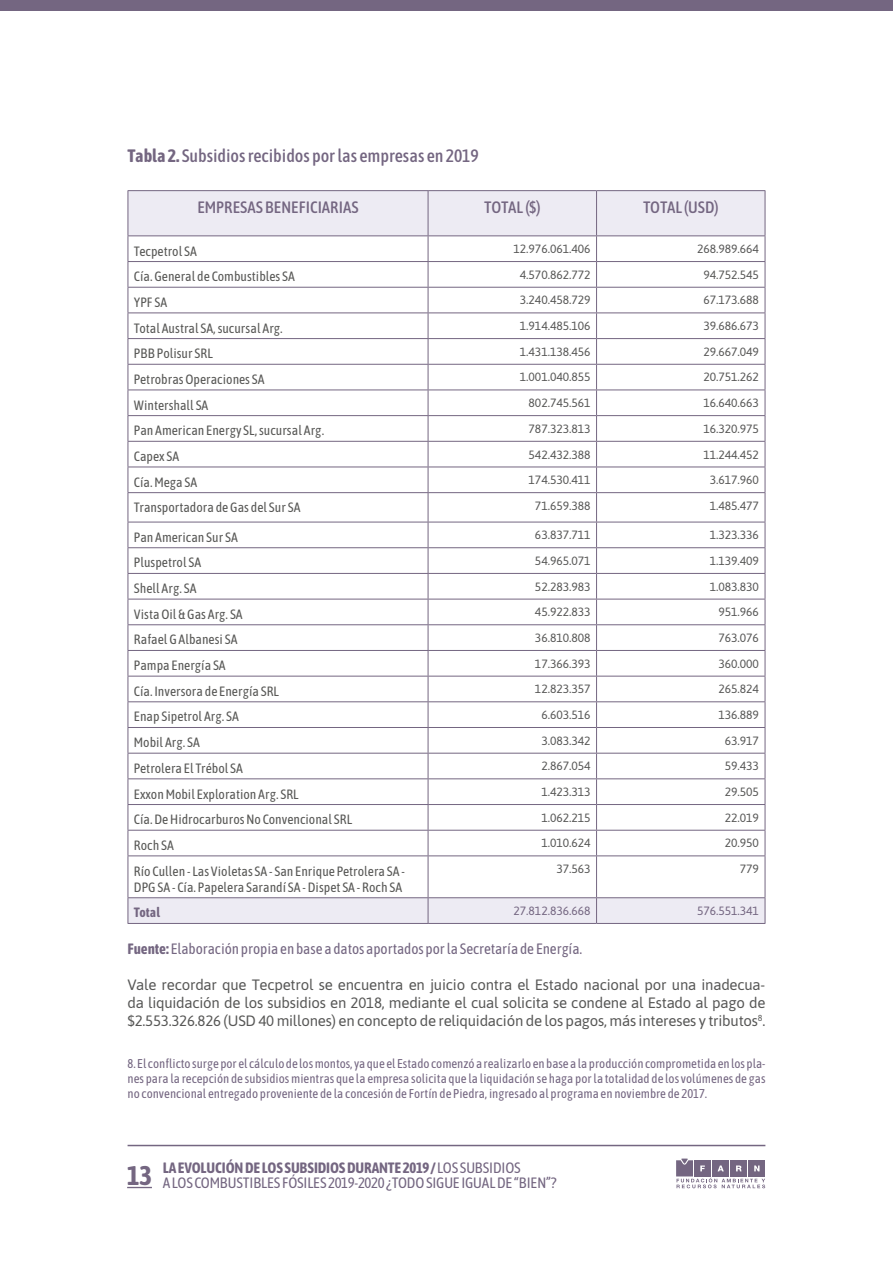
<style>
.page{position:relative;width:893px;height:1263px;background:#fff}
.page>*{position:absolute;margin:0;border:0;box-sizing:border-box;transform-origin:0 0}
.t1{font:700 condensed 27px "Asap";color:#746681}
.t2{font:500 condensed 18px "Asap";letter-spacing:-.005em;color:#746681}
.t3{font:500 condensed 16.5px "Asap";color:#746681}
.t4{font:15px/18px "Asap";letter-spacing:-.015em;color:#575756;text-align:justify}
.t5{font:condensed 15px/15px "Asap";letter-spacing:-.005em;color:#746681}
.t6{font:condensed 13.5px/16.2px "Asap";color:#585856}
.t7{font:700 condensed 13.5px "Asap";color:#746681}
.t8{font:condensed 12.75px/15px "Asap";color:#746681;text-align:justify}
.t9{font:12px "Asap";letter-spacing:-.005em;color:#575756}
.t10{font:12px "Asap";letter-spacing:-.005em;color:#746681}
.s1{font-weight:700}
</style>
<div class="page">
<svg style="left:676px;top:1158px;width:89px;height:30px"></svg>
<hr style="left:128px;top:1145px;width:637px;height:1px;background:#746681">
<svg style="left:127px;top:1187px;width:25px;height:1px"></svg>
<div style="left:0;top:0;width:893px;height:11px;background:#746681"></div>
<hr style="left:128px;top:190px;width:300px;height:1px;background:#746681">
<hr style="left:428px;top:190px;width:169px;height:1px;background:#746681">
<hr style="left:597px;top:190px;width:168px;height:1px;background:#746681">
<svg style="left:128px;top:191px;width:638px;height:664px"></svg>
<hr style="left:128px;top:855px;width:300px;height:1px;background:#746681">
<hr style="left:128px;top:856px;width:1px;height:41px;background:#746681">
<hr style="left:428px;top:855px;width:169px;height:1px;background:#746681">
<hr style="left:428px;top:856px;width:1px;height:41px;background:#746681">
<hr style="left:597px;top:855px;width:168px;height:1px;background:#746681">
<hr style="left:596px;top:856px;width:1px;height:41px;background:#746681">
<hr style="left:765px;top:856px;width:1px;height:41px;background:#746681">
<hr style="left:128px;top:897px;width:300px;height:1px;background:#746681">
<hr style="left:428px;top:897px;width:169px;height:1px;background:#746681">
<hr style="left:597px;top:897px;width:168px;height:1px;background:#746681">
<div style="left:128px;top:898px;width:638px;height:25px;background:#edebf3"></div>
<hr style="left:128px;top:923px;width:300px;height:1px;background:#746681">
<hr style="left:428px;top:923px;width:169px;height:1px;background:#746681">
<hr style="left:597px;top:923px;width:168px;height:1px;background:#746681">
<h2 class="t2" style="left:128px;top:144px;width:353px"><span class="s1">Tabla 2.</span> Subsidios recibidos por las empresas en 2019</h2>
<p class="t3" style="left:197px;top:197px;width:163px">EMPRESAS BENEFICIARIAS</p>
<p class="t3" style="left:484px;top:197px;width:58px">TOTAL ($)</p>
<p class="t3" style="left:643px;top:197px;width:77px">TOTAL (USD)</p>
<p class="t6" style="left:134px;top:242px;width:64px">Tecpetrol SA</p>
<p class="t9" style="left:514px;top:241px;width:78px">12.976.061.406</p>
<p class="t9" style="left:697px;top:241px;width:63px">268.989.664</p>
<p class="t6" style="left:134px;top:268px;width:163px">Cía. General de Combustibles SA</p>
<p class="t9" style="left:520px;top:266px;width:72px">4.570.862.772</p>
<p class="t9" style="left:703px;top:266px;width:57px">94.752.545</p>
<p class="t6" style="left:134px;top:294px;width:35px">YPF SA</p>
<p class="t9" style="left:520px;top:292px;width:72px">3.240.458.729</p>
<p class="t9" style="left:703px;top:292px;width:57px">67.173.688</p>
<p class="t6" style="left:134px;top:319px;width:150px">Total Austral SA, sucursal Arg.</p>
<p class="t9" style="left:520px;top:318px;width:72px">1.914.485.106</p>
<p class="t9" style="left:703px;top:318px;width:57px">39.686.673</p>
<p class="t6" style="left:134px;top:345px;width:80px">PBB Polisur SRL</p>
<p class="t9" style="left:520px;top:343px;width:72px">1.431.138.456</p>
<p class="t9" style="left:703px;top:343px;width:57px">29.667.049</p>
<p class="t6" style="left:134px;top:371px;width:132px">Petrobras Operaciones SA</p>
<p class="t9" style="left:520px;top:369px;width:72px">1.001.040.855</p>
<p class="t9" style="left:703px;top:369px;width:57px">20.751.262</p>
<p class="t6" style="left:134px;top:396px;width:76px">Wintershall SA</p>
<p class="t9" style="left:529px;top:395px;width:63px">802.745.561</p>
<p class="t9" style="left:703px;top:395px;width:57px">16.640.663</p>
<p class="t6" style="left:134px;top:422px;width:192px">Pan American Energy SL, sucursal Arg.</p>
<p class="t9" style="left:529px;top:420px;width:63px">787.323.813</p>
<p class="t9" style="left:703px;top:420px;width:57px">16.320.975</p>
<p class="t6" style="left:134px;top:448px;width:47px">Capex SA</p>
<p class="t9" style="left:529px;top:446px;width:63px">542.432.388</p>
<p class="t9" style="left:703px;top:446px;width:57px">11.244.452</p>
<p class="t6" style="left:134px;top:473px;width:65px">Cía. Mega SA</p>
<p class="t9" style="left:529px;top:472px;width:63px">174.530.411</p>
<p class="t9" style="left:710px;top:472px;width:51px">3.617.960</p>
<p class="t6" style="left:134px;top:499px;width:168px">Transportadora de Gas del Sur SA</p>
<p class="t9" style="left:535px;top:497px;width:57px">71.659.388</p>
<p class="t9" style="left:710px;top:497px;width:51px">1.485.477</p>
<p class="t6" style="left:134px;top:528px;width:105px">Pan American Sur SA</p>
<p class="t9" style="left:535px;top:527px;width:57px">63.837.711</p>
<p class="t9" style="left:710px;top:527px;width:51px">1.323.336</p>
<p class="t6" style="left:134px;top:554px;width:69px">Pluspetrol SA</p>
<p class="t9" style="left:535px;top:552px;width:57px">54.965.071</p>
<p class="t9" style="left:710px;top:552px;width:51px">1.139.409</p>
<p class="t6" style="left:134px;top:580px;width:64px">Shell Arg. SA</p>
<p class="t9" style="left:535px;top:578px;width:57px">52.283.983</p>
<p class="t9" style="left:710px;top:578px;width:51px">1.083.830</p>
<p class="t6" style="left:134px;top:605px;width:110px">Vista Oil &amp; Gas Arg. SA</p>
<p class="t9" style="left:535px;top:604px;width:57px">45.922.833</p>
<p class="t9" style="left:718px;top:604px;width:42px">951.966</p>
<p class="t6" style="left:134px;top:631px;width:105px">Rafael G Albanesi SA</p>
<p class="t9" style="left:535px;top:629px;width:57px">36.810.808</p>
<p class="t9" style="left:718px;top:629px;width:42px">763.076</p>
<p class="t6" style="left:134px;top:657px;width:93px">Pampa Energía SA</p>
<p class="t9" style="left:535px;top:655px;width:57px">17.366.393</p>
<p class="t9" style="left:718px;top:655px;width:42px">360.000</p>
<p class="t6" style="left:134px;top:682px;width:147px">Cía. Inversora de Energía SRL</p>
<p class="t9" style="left:535px;top:681px;width:57px">12.823.357</p>
<p class="t9" style="left:718px;top:681px;width:42px">265.824</p>
<p class="t6" style="left:134px;top:708px;width:106px">Enap Sipetrol Arg. SA</p>
<p class="t9" style="left:541px;top:706px;width:51px">6.603.516</p>
<p class="t9" style="left:718px;top:706px;width:42px">136.889</p>
<p class="t6" style="left:134px;top:734px;width:68px">Mobil Arg. SA</p>
<p class="t9" style="left:541px;top:732px;width:51px">3.083.342</p>
<p class="t9" style="left:725px;top:732px;width:36px">63.917</p>
<p class="t6" style="left:134px;top:759px;width:111px">Petrolera El Trébol SA</p>
<p class="t9" style="left:541px;top:758px;width:51px">2.867.054</p>
<p class="t9" style="left:725px;top:758px;width:36px">59.433</p>
<p class="t6" style="left:134px;top:785px;width:166px">Exxon Mobil Exploration Arg. SRL</p>
<p class="t9" style="left:541px;top:783px;width:51px">1.423.313</p>
<p class="t9" style="left:725px;top:783px;width:36px">29.505</p>
<p class="t6" style="left:134px;top:811px;width:220px">Cía. De Hidrocarburos No Convencional SRL</p>
<p class="t9" style="left:541px;top:809px;width:51px">1.062.215</p>
<p class="t9" style="left:725px;top:809px;width:36px">22.019</p>
<p class="t6" style="left:134px;top:836px;width:41px">Roch SA</p>
<p class="t9" style="left:541px;top:835px;width:51px">1.010.624</p>
<p class="t9" style="left:725px;top:835px;width:36px">20.950</p>
<p class="t6" style="left:134px;top:862px;width:272px">Río Cullen - Las Violetas SA - San Enrique Petrolera SA -<br>DPG SA - Cía. Papelera Sarandí SA - Dispet SA - Roch SA</p>
<p class="t9" style="left:556px;top:860px;width:36px">37.563</p>
<p class="t9" style="left:740px;top:860px;width:21px">779</p>
<p class="t7" style="left:134px;top:904px;width:28px">Total</p>
<p class="t10" style="left:514px;top:902px;width:78px">27.812.836.668</p>
<p class="t10" style="left:697px;top:902px;width:63px">576.551.341</p>
<p class="t5" style="left:128px;top:941px;width:456px"><span class="s1">Fuente:</span> Elaboración propia en base a datos aportados por la Secretaría de Energía.</p>
<p class="t4" style="left:128px;top:975px;width:639px">Vale recordar que Tecpetrol se encuentra en juicio contra el Estado nacional por una inadecua&shy;da liquidación de los subsidios en 2018, mediante el cual solicita se condene al Estado al pago de $2.553.326.826 (USD 40 millones) en concepto de reliquidación de los pagos, más intereses y tributos<sup>8</sup>.</p>
<p class="t8" style="left:128px;top:1056px;width:639px">8. El conflicto surge por el cálculo de los montos, ya que el Estado comenzó a realizarlo en base a la producción comprometida en los pla&shy;nes para la recepción de subsidios mientras que la empresa solicita que la liquidación se haga por la totalidad de los volúmenes de gas no convencional entregado proveniente de la concesión de Fortín de Piedra, ingresado al programa en noviembre de 2017.</p>
<h1 class="t1" style="left:127px;top:1157px;width:26px">13</h1>
<p class="t5" style="left:163px;top:1159px;width:396px"><span class="s1">LA EVOLUCIÓN DE LOS SUBSIDIOS DURANTE 2019 /</span> LOS SUBSIDIOS<br>A LOS COMBUSTIBLES FÓSILES 2019-2020 ¿TODO SIGUE IGUAL DE “BIEN”?</p>
</div>
